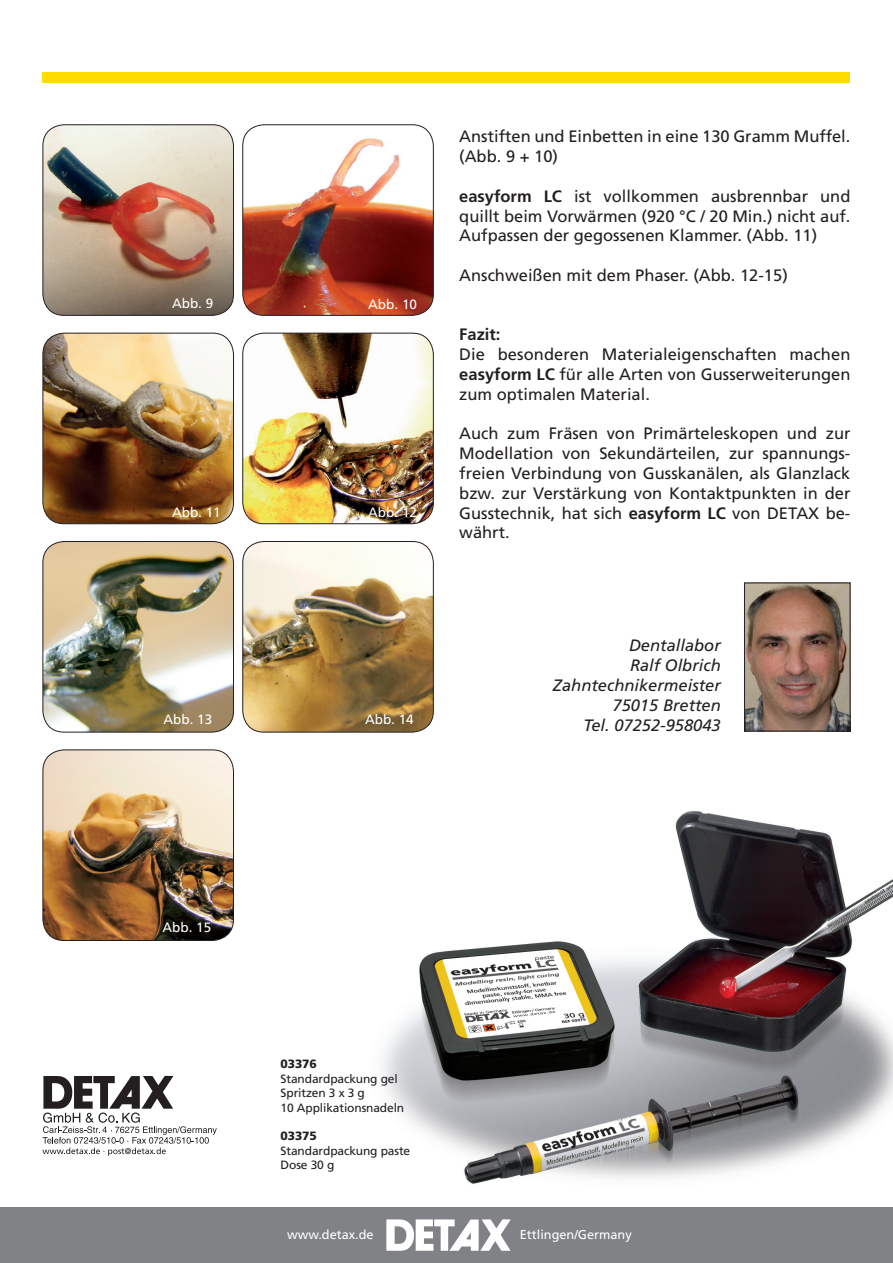
<style>
.page{position:relative;width:893px;height:1263px;background:#fff}
.page>*{position:absolute;margin:0;border:0;box-sizing:border-box;transform-origin:0 0}
.t1{font:16.5px/19.8px "Frutiger";color:#231f20;text-align:justify}
.t2{font:italic 16.5px/19.8px "Frutiger";color:#231f20;text-align:right}
.t3{font:700 16.5px "Frutiger";color:#231f20}
.t4{font:13.5px "Frutiger";color:#fff}
.t5{font:12.75px "Frutiger";color:#fff}
.t6{font:12px/14.4px "Frutiger";letter-spacing:-.01em;color:#231f20}
.t7{font:900 12px "Frutiger";letter-spacing:-.01em;color:#231f20}
.s1{font-weight:700}
</style>
<div class="page">
<img style="left:221px;top:765px;width:672px;height:443px">
<div style="left:0;top:1208px;width:893px;height:55px;background:#808285"></div>
<svg style="left:386px;top:1219px;width:125px;height:32px"></svg>
<img style="left:43px;top:541px;width:190px;height:191px">
<div style="left:43px;top:541px;width:191px;height:191px;border:1px solid #231f20;border-radius:21px"></div>
<img style="left:243px;top:541px;width:190px;height:191px">
<div style="left:242px;top:541px;width:192px;height:191px;border:1px solid #231f20;border-radius:21px"></div>
<img style="left:43px;top:751px;width:190px;height:189px">
<div style="left:43px;top:749px;width:191px;height:192px;border:1px solid #231f20;border-radius:21px"></div>
<img style="left:746px;top:585px;width:102px;height:144px">
<div style="left:744px;top:583px;width:106px;height:148px;border:1px solid #231f20"></div>
<img style="left:43px;top:125px;width:190px;height:190px">
<div style="left:43px;top:124px;width:191px;height:192px;border:1px solid #231f20;border-radius:21px"></div>
<img style="left:244px;top:125px;width:189px;height:190px">
<div style="left:242px;top:124px;width:192px;height:192px;border:1px solid #231f20;border-radius:21px"></div>
<img style="left:43px;top:333px;width:190px;height:191px">
<div style="left:43px;top:333px;width:191px;height:191px;border:1px solid #231f20;border-radius:21px"></div>
<img style="left:243px;top:333px;width:190px;height:191px">
<div style="left:242px;top:333px;width:192px;height:191px;border:1px solid #231f20;border-radius:21px"></div>
<div style="left:43px;top:72px;width:807px;height:11px;background:#ffdc01"></div>
<svg style="left:43px;top:1076px;width:174px;height:80px"></svg>
<p class="t4" style="left:172px;top:295px;width:43px">Abb. 9</p>
<p class="t4" style="left:368px;top:297px;width:50px">Abb. 10</p>
<p class="t4" style="left:172px;top:504px;width:50px">Abb. 11</p>
<p class="t4" style="left:368px;top:504px;width:50px">Abb. 12</p>
<p class="t4" style="left:163px;top:711px;width:50px">Abb. 13</p>
<p class="t4" style="left:365px;top:711px;width:50px">Abb. 14</p>
<p class="t1" style="left:459px;top:127px;width:393px">Anstiften und Einbetten in eine 130 Gramm Muffel. (Abb. 9 + 10)</p>
<p class="t1" style="left:459px;top:186px;width:393px"><span class="s1">easyform LC</span> ist vollkommen ausbrennbar und quillt beim Vorwärmen (920 °C / 20 Min.) nicht auf.<br>Aufpassen der gegossenen Klammer. (Abb. 11)</p>
<p class="t1" style="left:459px;top:265px;width:330px">Anschweißen mit dem Phaser. (Abb. 12-15)</p>
<p class="t3" style="left:459px;top:325px;width:43px">Fazit:</p>
<p class="t1" style="left:459px;top:345px;width:393px">Die besonderen Materialeigenschaften machen <span class="s1">easyform LC</span> für alle Arten von Gusserweiterungen zum optimalen Material.</p>
<p class="t1" style="left:459px;top:424px;width:393px">Auch zum Fräsen von Primärteleskopen und zur Modellation von Sekundärteilen, zur spannungs&shy;freien Verbindung von Gusskanälen, als Glanzlack bzw. zur Verstärkung von Kontaktpunkten in der Gusstechnik, hat sich <span class="s1">easyform LC</span> von DETAX be&shy;währt.</p>
<p class="t2" style="left:553px;top:636px;width:169px">Dentallabor<br>Ralf Olbrich<br>Zahntechnikermeister<br>75015 Bretten<br>Tel. 07252-958043</p>
<p class="t4" style="left:162px;top:919px;width:50px">Abb. 15</p>
<p class="t7" style="left:281px;top:1057px;width:38px">03376</p>
<p class="t6" style="left:281px;top:1071px;width:125px">Standardpackung gel<br>Spritzen 3 x 3 g<br>10 Applikationsnadeln</p>
<p class="t7" style="left:281px;top:1129px;width:38px">03375</p>
<p class="t6" style="left:281px;top:1143px;width:131px">Standardpackung paste<br>Dose 30 g</p>
<p class="t5" style="left:287px;top:1227px;width:88px">www.detax.de</p>
<p class="t5" style="left:520px;top:1227px;width:113px">Ettlingen/Germany</p>
</div>
